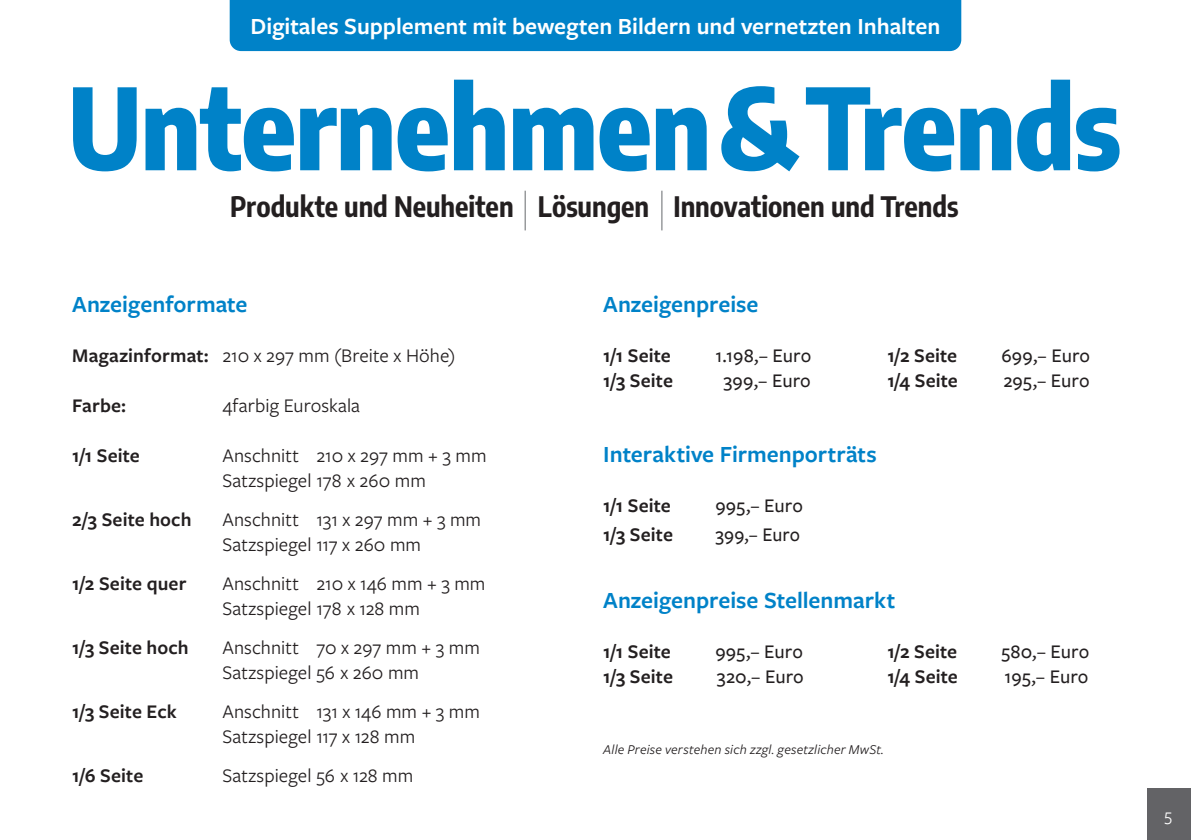
<style>
.page{position:relative;width:1191px;height:840px;background:#fff}
.page>*{position:absolute;margin:0;border:0;box-sizing:border-box;transform-origin:0 0}
.t1{font:800 112px "Encode Sans Condensed";letter-spacing:-.01em;color:#0082c8}
.t2{font:700 28px "Encode Sans Condensed";color:#231f20}
.t3{font:600 24px "Freight Sans Pro";color:#0082c8}
.t4{font:600 24px "Freight Sans Pro";color:#fff}
.t5{font:20px/25px "Freight Sans Pro";letter-spacing:.005em;color:#231f20}
.t6{font:600 20px "Freight Sans Pro";letter-spacing:.005em;color:#231f20}
.t7{font:500 20px "Freight Sans Pro";color:#231f20}
.t8{font:18px "Freight Sans Pro";color:#fff}
.t9{font:italic 14px "Freight Sans Pro";letter-spacing:.015em;color:#231f20}
.s1{font-weight:600}
</style>
<div class="page">
<div style="left:1147px;top:788px;width:44px;height:51px;background:#636366"></div>
<hr style="left:524px;top:190px;width:2px;height:40px;background:#808285">
<hr style="left:661px;top:190px;width:1px;height:40px;background:#808285">
<div style="left:230px;top:0;width:731px;height:51px;background:#0082c8"></div>
<p class="t4" style="left:251px;top:10px;width:691px">Digitales Supplement mit bewegten Bildern und vernetzten Inhalten</p>
<h1 class="t1" style="left:68px;top:42px;width:1054px">Unternehmen &amp; Trends</h1>
<h2 class="t2" style="left:230px;top:186px;width:729px">Produkte und Neuheiten Lösungen Innovationen und Trends</h2>
<p class="t3" style="left:72px;top:287px;width:177px">Anzeigenformate</p>
<p class="t5" style="left:72px;top:342px;width:384px"><span class="s1">Magazinformat:</span> 210 x 297 mm (Breite x Höhe)</p>
<p class="t6" style="left:72px;top:391px;width:55px">Farbe:</p>
<p class="t5" style="left:222px;top:392px;width:139px">4farbig Euroskala</p>
<p class="t6" style="left:72px;top:441px;width:69px">1/1 Seite</p>
<p class="t5" style="left:222px;top:442px;width:266px">Anschnitt 210 x 297 mm + 3 mm<br>Satzspiegel 178 x 260 mm</p>
<p class="t6" style="left:72px;top:505px;width:121px">2/3 Seite hoch</p>
<p class="t5" style="left:222px;top:506px;width:260px">Anschnitt 131 x 297 mm + 3 mm<br>Satzspiegel 117 x 260 mm</p>
<p class="t6" style="left:72px;top:569px;width:116px">1/2 Seite quer</p>
<p class="t5" style="left:222px;top:570px;width:264px">Anschnitt 210 x 146 mm + 3 mm<br>Satzspiegel 178 x 128 mm</p>
<p class="t6" style="left:72px;top:633px;width:118px">1/3 Seite hoch</p>
<p class="t5" style="left:222px;top:634px;width:259px">Anschnitt 70 x 297 mm + 3 mm<br>Satzspiegel 56 x 260 mm</p>
<p class="t6" style="left:72px;top:697px;width:106px">1/3 Seite Eck</p>
<p class="t5" style="left:222px;top:698px;width:259px">Anschnitt 131 x 146 mm + 3 mm<br>Satzspiegel 117 x 128 mm</p>
<p class="t6" style="left:72px;top:761px;width:72px">1/6 Seite</p>
<p class="t5" style="left:222px;top:762px;width:192px">Satzspiegel 56 x 128 mm</p>
<p class="t3" style="left:603px;top:287px;width:157px">Anzeigenpreise</p>
<p class="t6" style="left:603px;top:341px;width:69px">1/1 Seite</p>
<p class="t7" style="left:715px;top:342px;width:97px">1.198,– Euro</p>
<p class="t6" style="left:887px;top:341px;width:71px">1/2 Seite</p>
<p class="t7" style="left:1001px;top:342px;width:90px">699,– Euro</p>
<p class="t6" style="left:603px;top:366px;width:71px">1/3 Seite</p>
<p class="t7" style="left:723px;top:367px;width:89px">399,– Euro</p>
<p class="t6" style="left:887px;top:366px;width:72px">1/4 Seite</p>
<p class="t7" style="left:1003px;top:367px;width:88px">295,– Euro</p>
<p class="t3" style="left:603px;top:437px;width:275px">Interaktive Firmenporträts</p>
<p class="t6" style="left:603px;top:491px;width:69px">1/1 Seite</p>
<p class="t7" style="left:715px;top:492px;width:89px">995,– Euro</p>
<p class="t6" style="left:603px;top:520px;width:71px">1/3 Seite</p>
<p class="t7" style="left:715px;top:521px;width:86px">399,– Euro</p>
<p class="t3" style="left:603px;top:583px;width:293px">Anzeigenpreise Stellenmarkt</p>
<p class="t6" style="left:603px;top:637px;width:69px">1/1 Seite</p>
<p class="t7" style="left:715px;top:638px;width:89px">995,– Euro</p>
<p class="t6" style="left:887px;top:637px;width:71px">1/2 Seite</p>
<p class="t7" style="left:1001px;top:638px;width:89px">580,– Euro</p>
<p class="t6" style="left:603px;top:662px;width:71px">1/3 Seite</p>
<p class="t7" style="left:717px;top:663px;width:88px">320,– Euro</p>
<p class="t6" style="left:887px;top:662px;width:72px">1/4 Seite</p>
<p class="t7" style="left:1004px;top:663px;width:85px">195,– Euro</p>
<p class="t9" style="left:603px;top:740px;width:282px">Alle Preise verstehen sich zzgl. gesetzlicher MwSt.</p>
<p class="t8" style="left:1164px;top:802px;width:9px">5</p>
</div>
